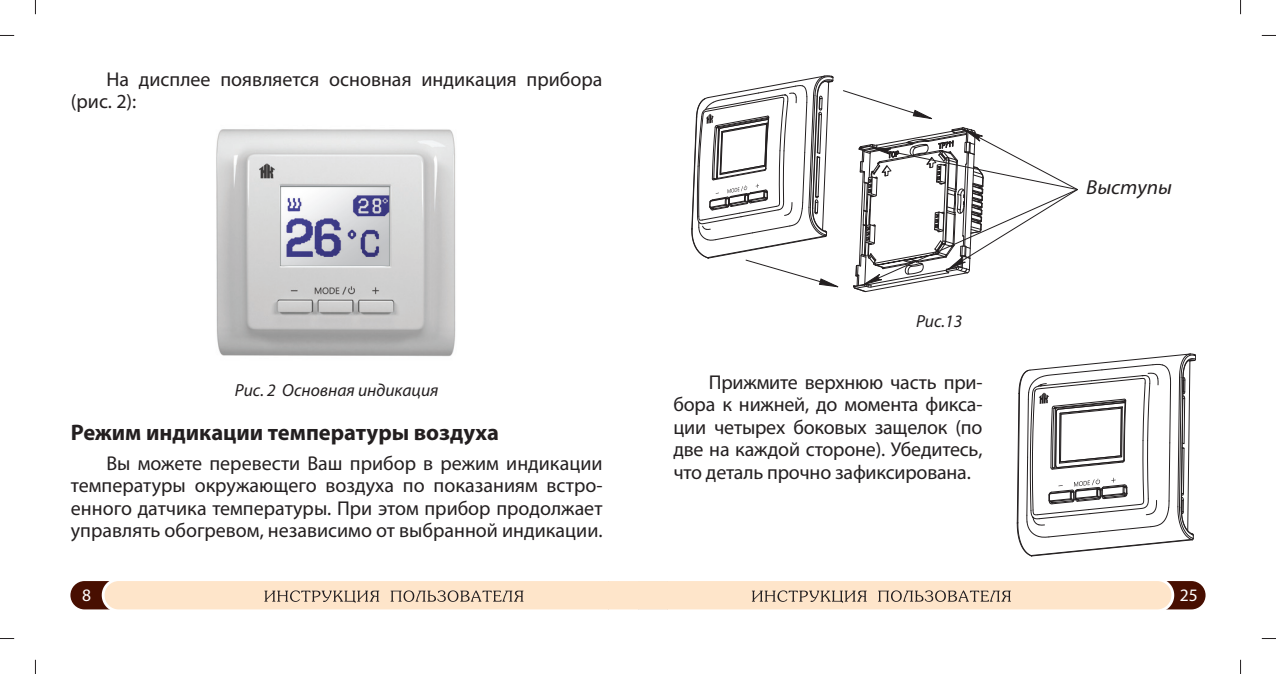
<style>
.page{position:relative;width:1276px;height:674px;background:#fff}
.page>*{position:absolute;margin:0;border:0;box-sizing:border-box;transform-origin:0 0}
.t1{font:700 22.5px "Myriad Pro";color:#231f20}
.t2{font:italic 20.25px "Myriad Pro";color:#231f20;scale:1.05 1}
.t3{font:20px/22.5px "Myriad Pro";color:#231f20;text-align:justify}
.t4{font:italic 17.5px "Myriad Pro";color:#231f20}
.t5{font:17.5px "Myriad Pro";color:#fff}
</style>
<div class="page">
<img style="left:216px;top:129px;width:240px;height:228px">
<img style="left:281px;top:185px;width:108px;height:80px">
<svg style="left:70px;top:581px;width:1135px;height:29px;background:#ead1b9"></svg>
<svg style="left:691px;top:75px;width:387px;height:217px"></svg>
<svg style="left:1016px;top:353px;width:180px;height:203px"></svg>
<svg style="left:0;top:35px;width:14px;height:1px"></svg>
<svg style="left:1261px;top:35px;width:15px;height:1px"></svg>
<svg style="left:35px;top:0;width:1px;height:14px"></svg>
<svg style="left:35px;top:659px;width:1px;height:14px"></svg>
<svg style="left:1240px;top:0;width:1px;height:14px"></svg>
<svg style="left:1240px;top:659px;width:1px;height:14px"></svg>
<p class="t3" style="left:71px;top:69px;width:533px;text-indent:35px">На дисплее появляется основная индикация прибора (рис. 2):</p>
<p class="t4" style="left:235px;top:383px;width:205px">Рис. 2 Основная индикация</p>
<p class="t1" style="left:71px;top:424px;width:429px">Режим индикации температуры воздуха</p>
<p class="t3" style="left:71px;top:453px;width:533px;text-indent:35px">Вы можете перевести Ваш прибор в режим индикации температуры окружающего воздуха по показаниям встро&shy;енного датчика температуры. При этом прибор продолжает управлять обогревом, независимо от выбранной индикации.</p>
<p class="t5" style="left:82px;top:588px;width:10px">8</p>
<p class="t4" style="left:916px;top:314px;width:48px">Рис.13</p>
<p class="t3" style="left:673px;top:372px;width:311px;text-indent:35px">Прижмите верхнюю часть при&shy;бора к нижней, до момента фикса&shy;ции четырех боковых защелок (по две на каждой стороне). Убедитесь, что деталь прочно зафиксирована.</p>
<p class="t2" style="left:1086px;top:175px;width:83px">Выступы</p>
<p class="t5" style="left:1179px;top:588px;width:19px">25</p>
</div>
